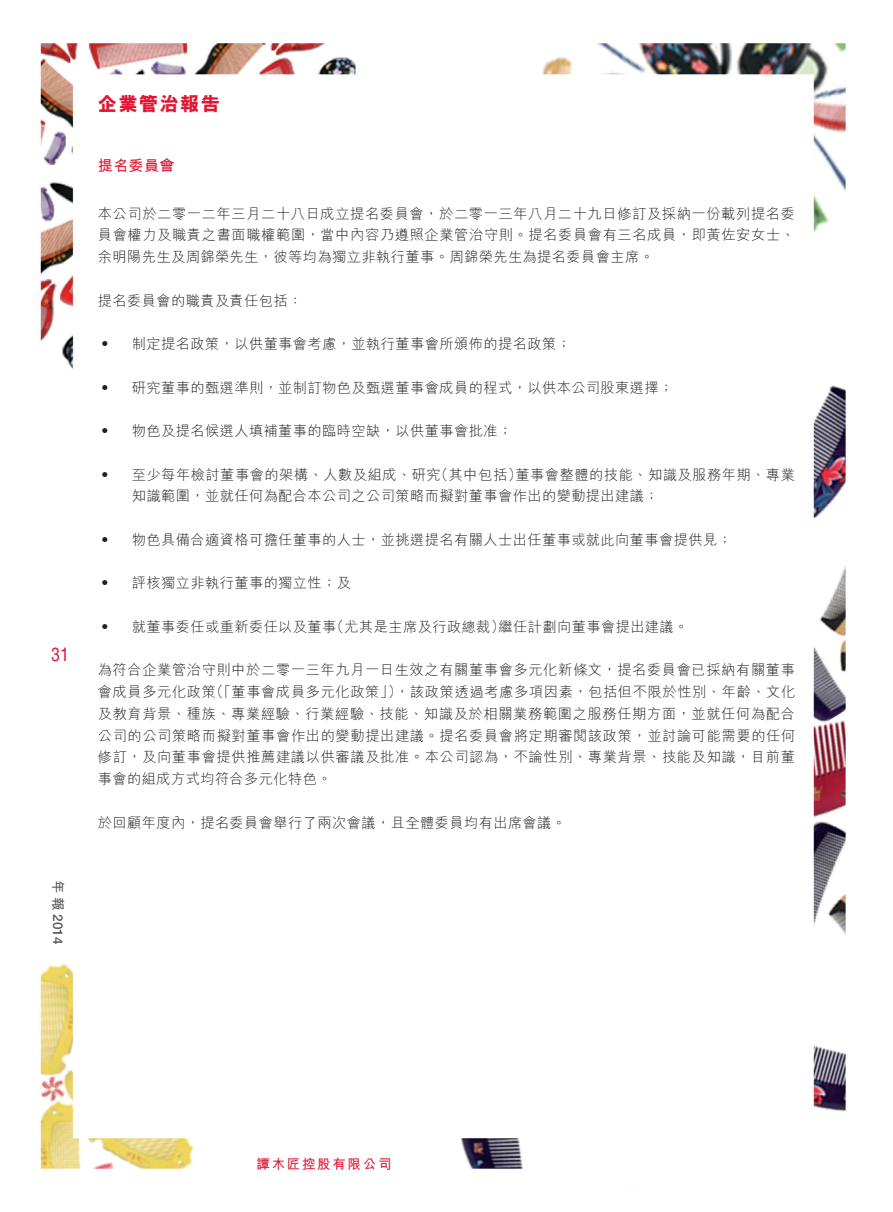
<style>
.page{position:relative;width:893px;height:1212px;background:#fff}
.page>*{position:absolute;margin:0;border:0;box-sizing:border-box;transform-origin:0 0}
.t1{font:800 19.5px "M Hei HK";letter-spacing:.055em;color:#e21736}
.t2{font:condensed 18px "Helvetica LT Std";color:#e21736}
._3__標題{font:700 15px "M Hei HK";letter-spacing:.03em;color:#e21736}
._1__內文{font:300 14.25px/21.8px "M Hei HK";letter-spacing:.03em;color:#231f20;text-align:justify}
.t3{font:700 13.5px "M Hei HK";letter-spacing:.125em;color:#e21736}
.t4{font:500 13.5px "Helvetica Neue LT Std";color:#57585a}
.s1{font-family:"M Hei HK";font-weight:700}
</style>
<div class="page">
<img style="left:40px;top:43px;width:806px;height:1148px">
<p class="t2" style="left:51px;top:643px;width:19px">31</p>
<p class="t4" style="left:66px;top:879px;width:66px;rotate:90deg"><span class="s1">年報</span> 2014</p>
<h1 class="t1" style="left:98px;top:94px;width:124px">企業管治報告</h1>
<p class="_3__標題" style="left:98px;top:154px;width:78px">提名委員會</p>
<p class="_1__內文" style="left:98px;top:202px;width:699px">本公司於二零一二年三月二十八日成立提名委員會，於二零一三年八月二十九日修訂及採納一份載列提名委員會權力及職責之書面職權範圍，當中內容乃遵照企業管治守則。提名委員會有三名成員，即黃佐安女士、余明陽先生及周錦榮先生，彼等均為獨立非執行董事。周錦榮先生為提名委員會主席。</p>
<p class="_1__內文" style="left:98px;top:289px;width:206px">提名委員會的職責及責任包括：</p>
<p class="_1__內文" style="left:132px;top:333px;width:441px">制定提名政策，以供董事會考慮，並執行董事會所頒佈的提名政策;</p>
<p class="_1__內文" style="left:98px;top:333px;width:16px">‧</p>
<p class="_1__內文" style="left:98px;top:376px;width:16px">‧</p>
<p class="_1__內文" style="left:132px;top:376px;width:543px">研究董事的甄選準則，並制訂物色及甄選董事會成員的程式，以供本公司股東選擇;</p>
<p class="_1__內文" style="left:98px;top:420px;width:16px">‧</p>
<p class="_1__內文" style="left:132px;top:420px;width:382px">物色及提名候選人填補董事的臨時空缺，以供董事會批准;</p>
<p class="_1__內文" style="left:98px;top:463px;width:16px">‧</p>
<p class="_1__內文" style="left:434px;top:463px;width:89px">（其中包括）</p>
<p class="_1__內文" style="left:132px;top:463px;width:311px">至少每年檢討董事會的架構、人數及組成、研究</p>
<p class="_1__內文" style="left:515px;top:463px;width:281px">董事會整體的技能、知識及服務年期、專業</p>
<p class="_1__內文" style="left:98px;top:528px;width:16px">‧</p>
<p class="_1__內文" style="left:132px;top:485px;width:528px">知識範圍，並就任何為配合本公司之公司策略而擬對董事會作出的變動提出建議;</p>
<p class="_1__內文" style="left:132px;top:528px;width:602px">物色具備合適資格可擔任董事的人士，並挑選提名有關人士出任董事或就此向董事會提供見;</p>
<p class="_1__內文" style="left:98px;top:572px;width:16px">‧</p>
<p class="_1__內文" style="left:132px;top:572px;width:221px">評核獨立非執行董事的獨立性；及</p>
<p class="_1__內文" style="left:330px;top:615px;width:177px">（尤其是主席及行政總裁）</p>
<p class="_1__內文" style="left:498px;top:615px;width:192px">繼任計劃向董事會提出建議。</p>
<p class="_1__內文" style="left:132px;top:615px;width:206px">就董事委任或重新委任以及董事</p>
<p class="_1__內文" style="left:98px;top:615px;width:16px">‧</p>
<p class="_1__內文" style="left:98px;top:659px;width:699px;text-align:right">為符合企業管治守則中於二零一三年九月一日生效之有關董事會多元化新條文，提名委員會已採納有關董事，該政策透過考慮多項因素，包括但不限於性別、年齡、文化</p>
<p class="_1__內文" style="left:209px;top:681px;width:194px">（「董事會成員多元化政策」）</p>
<p class="_1__內文" style="left:98px;top:681px;width:699px;text-align:left">會成員多元化政策<br>及教育背景、種族、專業經驗、行業經驗、技能、知識及於相關業務範圍之服務任期方面，並就任何為配合公司的公司策略而擬對董事會作出的變動提出建議。提名委員會將定期審閱該政策，並討論可能需要的任何修訂，及向董事會提供推薦建議以供審議及批准。本公司認為，不論性別、專業背景、技能及知識，目前董事會的組成方式均符合多元化特色。</p>
<p class="_1__內文" style="left:98px;top:811px;width:470px">於回顧年度內，提名委員會舉行了兩次會議，且全體委員均有出席會議。</p>
<p class="t3" style="left:256px;top:1154px;width:136px">譚木匠控股有限公司</p>
</div>
